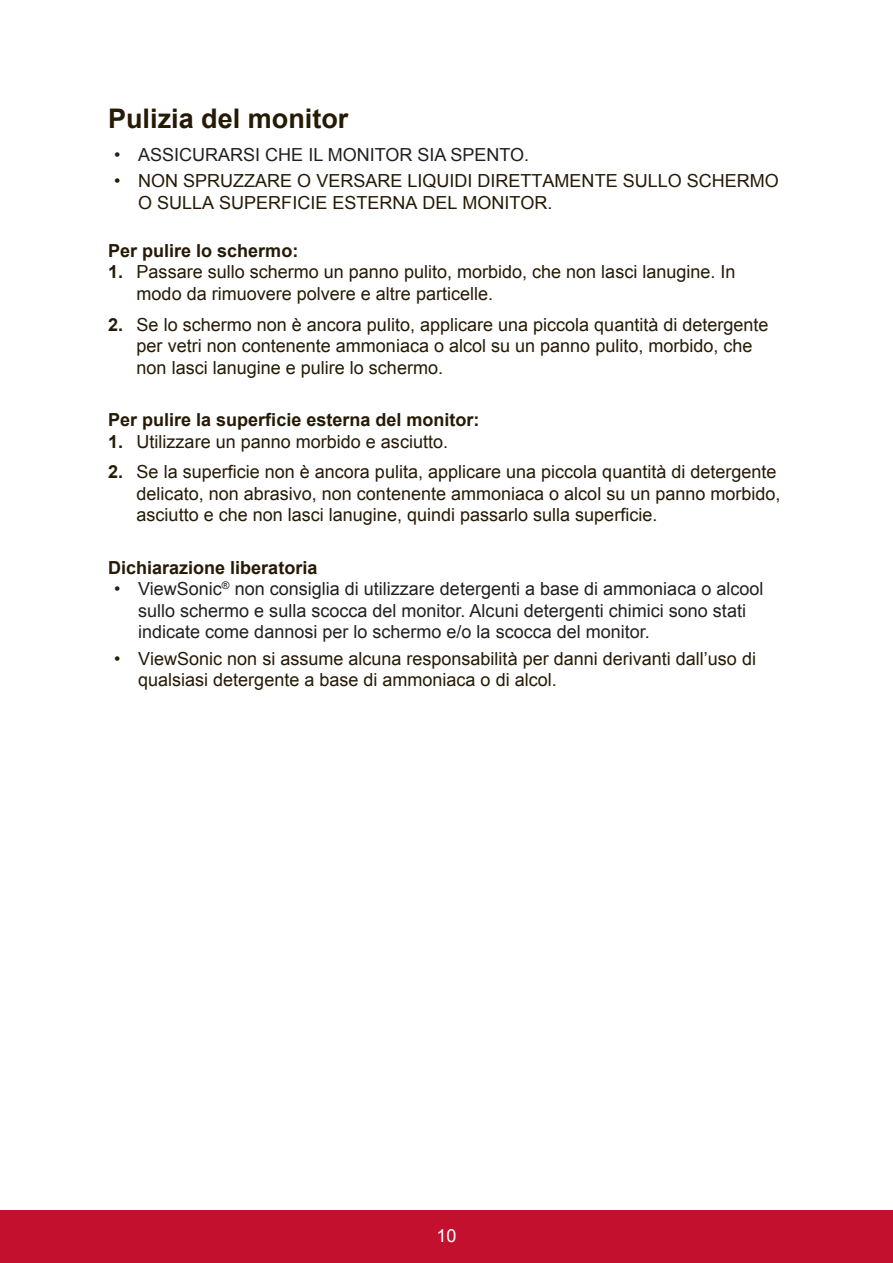
<style>
.page{position:relative;width:893px;height:1263px;background:#fff}
.page>*{position:absolute;margin:0;border:0;box-sizing:border-box;transform-origin:0 0}
.t1{font:700 27px "Arial";color:#251a05}
.t2{font:18px/21.6px "Arial";color:#251a05}
.t3{font:18px/21.6px "Arial";color:#231f20}
.t4{font:700 18px "Arial";color:#251a05}
.t5{font:18px "Arial";color:#fff}
.s1{font-weight:700}
</style>
<div class="page">
<div style="left:0;top:1210px;width:892px;height:53px;background:#c3102f"></div>
<h1 class="t1" style="left:108px;top:100px;width:242px">Pulizia del monitor</h1>
<p class="t3" style="left:114px;top:144px;width:416px">• ASSICURARSI CHE IL MONITOR SIA SPENTO.</p>
<p class="t2" style="left:138px;top:170px;width:642px;text-indent:-24px">• NON SPRUZZARE O VERSARE LIQUIDI DIRETTAMENTE SULLO SCHERMO<br>O SULLA SUPERFICIE ESTERNA DEL MONITOR.</p>
<p class="t4" style="left:108px;top:238px;width:192px">Per pulire lo schermo:</p>
<p class="t2" style="left:136px;top:261px;width:600px;text-indent:-28px"><span class="s1">1.</span> Passare sullo schermo un panno pulito, morbido, che non lasci lanugine. In modo da rimuovere polvere e altre particelle.</p>
<p class="t2" style="left:136px;top:314px;width:633px;text-indent:-28px"><span class="s1">2.</span> Se lo schermo non è ancora pulito, applicare una piccola quantità di detergente per vetri non contenente ammoniaca o alcol su un panno pulito, morbido, che non lasci lanugine e pulire lo schermo.</p>
<p class="t4" style="left:108px;top:408px;width:373px">Per pulire la superficie esterna del monitor:</p>
<p class="t2" style="left:108px;top:431px;width:341px"><span class="s1">1.</span> Utilizzare un panno morbido e asciutto.</p>
<p class="t2" style="left:136px;top:461px;width:645px;text-indent:-28px"><span class="s1">2.</span> Se la superficie non è ancora pulita, applicare una piccola quantità di detergente delicato, non abrasivo, non contenente ammoniaca o alcol su un panno morbido, asciutto e che non lasci lanugine, quindi passarlo sulla superficie.</p>
<p class="t4" style="left:108px;top:555px;width:211px">Dichiarazione liberatoria</p>
<p class="t3" style="left:138px;top:578px;width:626px;text-indent:-24px">• ViewSonic<sup>®</sup> non consiglia di utilizzare detergenti a base di ammoniaca o alcool sullo schermo e sulla scocca del monitor. Alcuni detergenti chimici sono stati indicate come dannosi per lo schermo e/o la scocca del monitor.</p>
<p class="t2" style="left:138px;top:647px;width:619px;text-indent:-24px">• ViewSonic non si assume alcuna responsabilità per danni derivanti dall’uso di qualsiasi detergente a base di ammoniaca o di alcol.</p>
<p class="t5" style="left:436px;top:1223px;width:22px">10</p>
</div>
